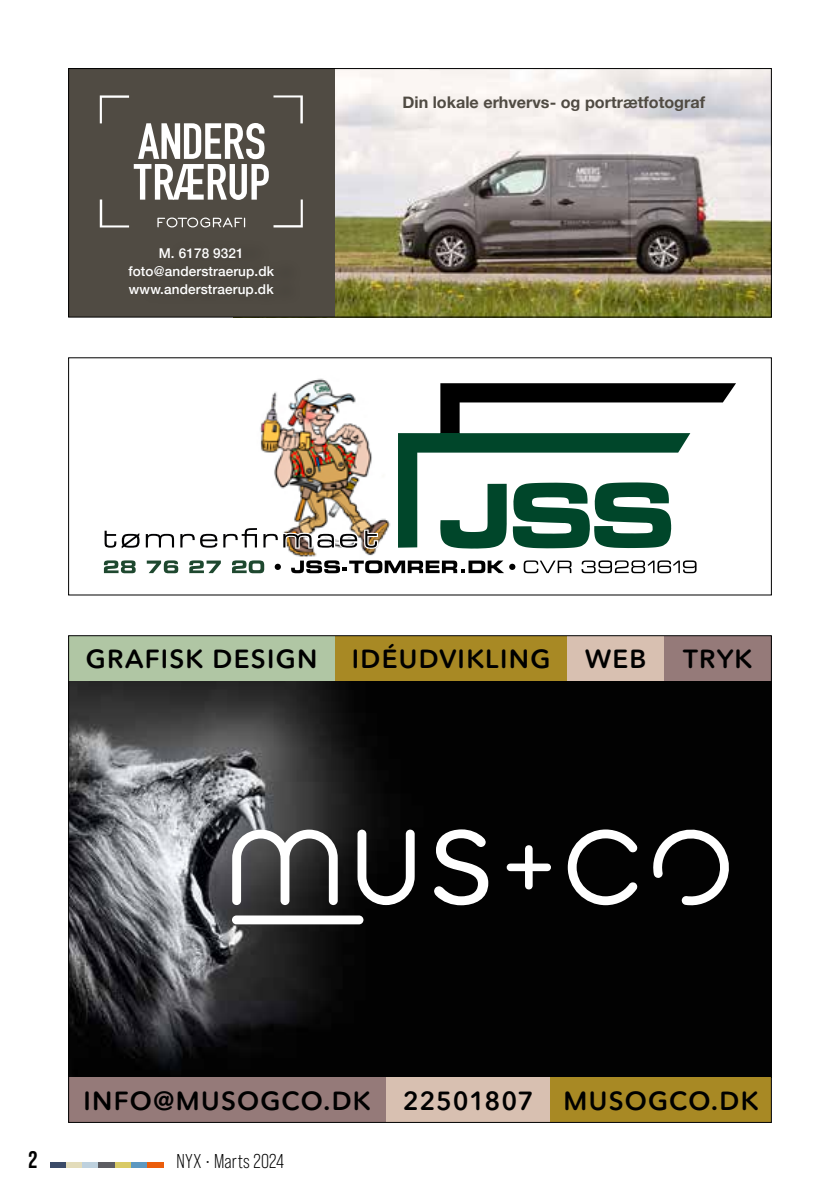
<style>
.page{position:relative;width:840px;height:1191px;background:#fff}
.page>*{position:absolute;margin:0;border:0;box-sizing:border-box;transform-origin:0 0}
.t1{font:600 26px "Avenir Next Rounded Pro";letter-spacing:.05em;color:#000}
.t2{font:700 24px "Bebas Neue Pro";color:#000}
.t3{font:20px "Bebas Neue Pro";letter-spacing:.015em;color:#000}
.t4{font:700 16.2px "Helvetica Neue";color:#504b43}
.t5{font:500 13.6px/18.2px "Helvetica Neue";letter-spacing:.01em;color:#fff;text-align:center}
</style>
<div class="page">
<div style="left:50px;top:1162px;width:16px;height:6px;background:#3b4b68"></div>
<div style="left:66px;top:1162px;width:16px;height:6px;background:#e3dcba"></div>
<div style="left:82px;top:1162px;width:17px;height:6px;background:#bed1de"></div>
<div style="left:99px;top:1162px;width:16px;height:6px;background:#5d5d62"></div>
<div style="left:115px;top:1162px;width:16px;height:6px;background:#d9ca65"></div>
<div style="left:131px;top:1162px;width:16px;height:6px;background:#5d98c0"></div>
<div style="left:147px;top:1162px;width:16px;height:6px;background:#eb5d0b"></div>
<img style="left:70px;top:680px;width:699px;height:397px">
<svg style="left:506px;top:845px;width:44px;height:44px"></svg>
<svg style="left:357px;top:829px;width:57px;height:76px"></svg>
<svg style="left:232px;top:829px;width:105px;height:76px"></svg>
<div style="left:232px;top:915px;width:131px;height:9px;background:#fff;border-radius:4px"></div>
<svg style="left:567px;top:829px;width:70px;height:76px"></svg>
<svg style="left:651px;top:825px;width:81px;height:81px"></svg>
<svg style="left:434px;top:829px;width:54px;height:76px"></svg>
<div style="left:335px;top:635px;width:232px;height:45px;background:#a88924"></div>
<div style="left:69px;top:635px;width:266px;height:45px;background:#b0c6a4"></div>
<div style="left:567px;top:635px;width:96px;height:45px;background:#d8c0b1"></div>
<div style="left:69px;top:1077px;width:317px;height:45px;background:#957a79"></div>
<div style="left:386px;top:1077px;width:164px;height:45px;background:#d8c0b1"></div>
<div style="left:550px;top:1077px;width:221px;height:45px;background:#a88924"></div>
<div style="left:663px;top:635px;width:108px;height:45px;background:#957a79"></div>
<img style="left:254px;top:378px;width:137px;height:186px">
<svg style="left:104px;top:531px;width:12px;height:16px"></svg>
<svg style="left:122px;top:533px;width:17px;height:15px"></svg>
<svg style="left:146px;top:534px;width:28px;height:13px"></svg>
<svg style="left:180px;top:534px;width:14px;height:13px"></svg>
<svg style="left:200px;top:534px;width:17px;height:13px"></svg>
<svg style="left:223px;top:528px;width:34px;height:19px"></svg>
<svg style="left:263px;top:529px;width:115px;height:20px"></svg>
<svg style="left:104px;top:560px;width:32px;height:13px"></svg>
<svg style="left:147px;top:560px;width:31px;height:13px"></svg>
<svg style="left:189px;top:560px;width:32px;height:13px"></svg>
<svg style="left:232px;top:560px;width:32px;height:13px"></svg>
<svg style="left:274px;top:564px;width:7px;height:6px"></svg>
<svg style="left:291px;top:560px;width:224px;height:13px"></svg>
<svg style="left:523px;top:560px;width:48px;height:13px"></svg>
<svg style="left:581px;top:560px;width:115px;height:13px"></svg>
<svg style="left:398px;top:383px;width:337px;height:165px"></svg>
<img style="left:335px;top:70px;width:434px;height:245px">
<div style="left:69px;top:69px;width:266px;height:248px;background:#504b43"></div>
<svg style="left:100px;top:95px;width:202px;height:132px"></svg>
<div style="left:68px;top:68px;width:703px;height:249px;border:1px solid #000"></div>
<p class="t5" style="left:128px;top:242px;width:147px">M. 6178 9321 foto@anderstraerup.dk www.anderstraerup.dk</p>
<p class="t4" style="left:402px;top:90px;width:304px">Din lokale erhvervs- og portrætfotograf</p>
<p class="t1" style="left:86px;top:643px;width:233px">GRAFISK DESIGN</p>
<p class="t1" style="left:352px;top:643px;width:200px">IDÉUDVIKLING</p>
<p class="t1" style="left:584px;top:643px;width:63px">WEB</p>
<p class="t1" style="left:682px;top:643px;width:71px">TRYK</p>
<p class="t1" style="left:83px;top:1084px;width:676px">INFO@MUSOGCO.DK 22501807 MUSOGCO.DK</p>
<p class="t2" style="left:28px;top:1146px;width:10px">2</p>
<p class="t3" style="left:176px;top:1150px;width:109px">NYX • Marts 2024</p>
</div>
